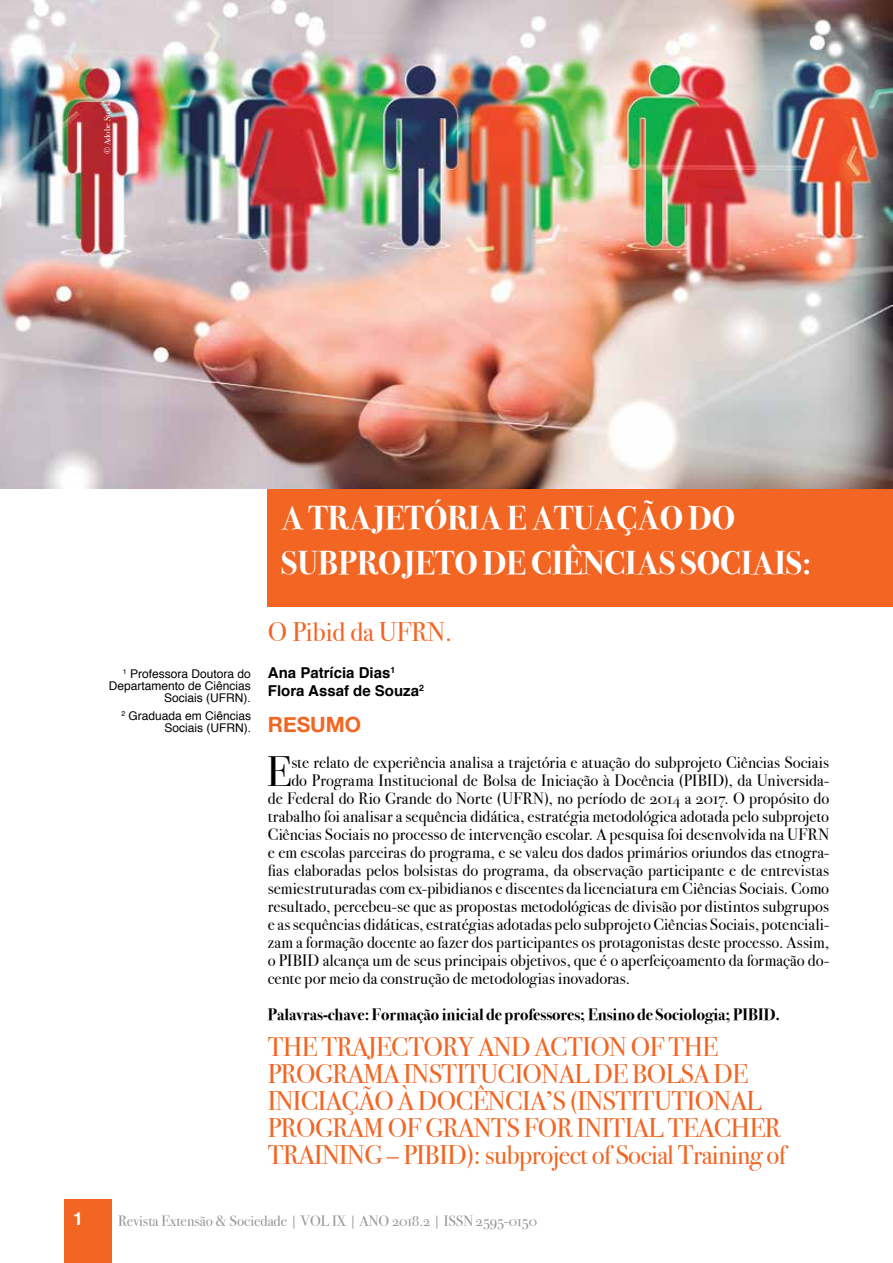
<style>
.page{position:relative;width:893px;height:1263px;background:#fff}
.page>*{position:absolute;margin:0;border:0;box-sizing:border-box;transform-origin:0 0}
.t1{font:42.3px "Bodoni Svty Two OSITCTT";color:#000}
.t2{font:700 33px/45px "Bodoni Svty Two OSITCTT";color:#fff}
.t3{font:27px/27px "Bodoni Svty Two OSITCTT";letter-spacing:-.02em;color:#f26522}
.t4{font:27px "Bodoni Svty Two OSITCTT";color:#f26522}
.t5{font:700 18px "Helvetica";color:#fff}
.t6{font:16.5px "Bodoni Svty Two OSITCTT";letter-spacing:.005em;color:#000}
.t7{font:700 16.5px "Bodoni Svty Two OSITCTT";color:#000}
.t8{font:15px "Bodoni Svty Two OSITCTT";color:#939598}
.t9{font:700 15px/18px "Helvetica";color:#000}
.t10{font:12px/12px "Helvetica";color:#000;text-align:right}
.t11{font:9px "Bodoni Svty Two OSITCTT";color:#fff}
.s1{font-family:"Helvetica Neue";font-weight:700;font-size:21px;color:#f26522}
</style>
<div class="page">
<div style="left:64px;top:1199px;width:48px;height:64px;background:#f26522"></div>
<div style="left:268px;top:486px;width:625px;height:120px;background:#f26522"></div>
<img style="left:0;top:0;width:893px;height:489px">
<p class="t11" style="left:102px;top:154px;width:54px;rotate:-90deg">© Adobe Stock</p>
<h2 class="t2" style="left:281px;top:496px;width:532px">A TRAJETÓRIA E ATUAÇÃO DO<br>SUBPROJETO DE CIÊNCIAS SOCIAIS:</h2>
<h3 class="t4" style="left:268px;top:616px;width:186px">O Pibid da UFRN.</h3>
<p class="t9" style="left:268px;top:664px;width:158px">Ana Patrícia Dias<sup>1<br></sup>Flora Assaf de Souza<sup>2</sup></p>
<p class="t10" style="left:109px;top:668px;width:144px"><sup>1</sup> Professora Doutora do<br>Departamento de Ciências<br>Sociais (UFRN).</p>
<p class="t10" style="left:165px;top:710px;width:198px;text-align:left;text-indent:-43px"><sup>2</sup> Graduada em Ciências<br>Sociais (UFRN). <span class="s1">RESUMO</span></p>
<h1 class="t1" style="left:267px;top:746px;width:26px">E</h1>
<p class="t6" style="left:291px;top:753px;width:539px">ste relato de experiência analisa a trajetória e atuação do subprojeto Ciências Sociais</p>
<p class="t6" style="left:291px;top:771px;width:539px">do Programa Institucional de Bolsa de Iniciação à Docência (PIBID), da Universida-</p>
<p class="t6" style="left:268px;top:789px;width:563px">de Federal do Rio Grande do Norte (UFRN), no período de 2014 a 2017. O propósito do</p>
<p class="t6" style="left:268px;top:807px;width:563px">trabalho foi analisar a sequência didática, estratégia metodológica adotada pelo subprojeto</p>
<p class="t6" style="left:268px;top:825px;width:563px">Ciências Sociais no processo de intervenção escolar. A pesquisa foi desenvolvida na UFRN</p>
<p class="t6" style="left:268px;top:843px;width:563px">e em escolas parceiras do programa, e se valeu dos dados primários oriundos das etnogra-</p>
<p class="t6" style="left:268px;top:861px;width:563px">fias elaboradas pelos bolsistas do programa, da observação participante e de entrevistas</p>
<p class="t6" style="left:268px;top:879px;width:563px">semiestruturadas com ex-pibidianos e discentes da licenciatura em Ciências Sociais. Como</p>
<p class="t6" style="left:268px;top:897px;width:563px">resultado, percebeu-se que as propostas metodológicas de divisão por distintos subgrupos</p>
<p class="t6" style="left:268px;top:915px;width:563px">e as sequências didáticas, estratégias adotadas pelo subprojeto Ciências Sociais, potenciali-</p>
<p class="t6" style="left:268px;top:933px;width:563px">zam a formação docente ao fazer dos participantes os protagonistas deste processo. Assim,</p>
<p class="t6" style="left:268px;top:951px;width:563px">o PIBID alcança um de seus principais objetivos, que é o aperfeiçoamento da formação do-</p>
<p class="t6" style="left:268px;top:969px;width:364px">cente por meio da construção de metodologias inovadoras.</p>
<p class="t7" style="left:268px;top:1005px;width:514px">Palavras-chave: Formação inicial de professores; Ensino de Sociologia; PIBID.</p>
<h3 class="t3" style="left:268px;top:1033px;width:520px">THE TRAJECTORY AND ACTION OF THE PROGRAMA INSTITUCIONAL DE BOLSA DE INICIAÇÃO À DOCÊNCIA’S (INSTITUTIONAL PROGRAM OF GRANTS FOR INITIAL TEACHER TRAINING – PIBID): subproject of Social Training of</h3>
<p class="t5" style="left:73px;top:1204px;width:12px">1</p>
<p class="t8" style="left:118px;top:1212px;width:420px">Revista Extensão &amp; Sociedade | VOL IX | ANO 2018.2 | ISSN 2595-0150</p>
</div>
